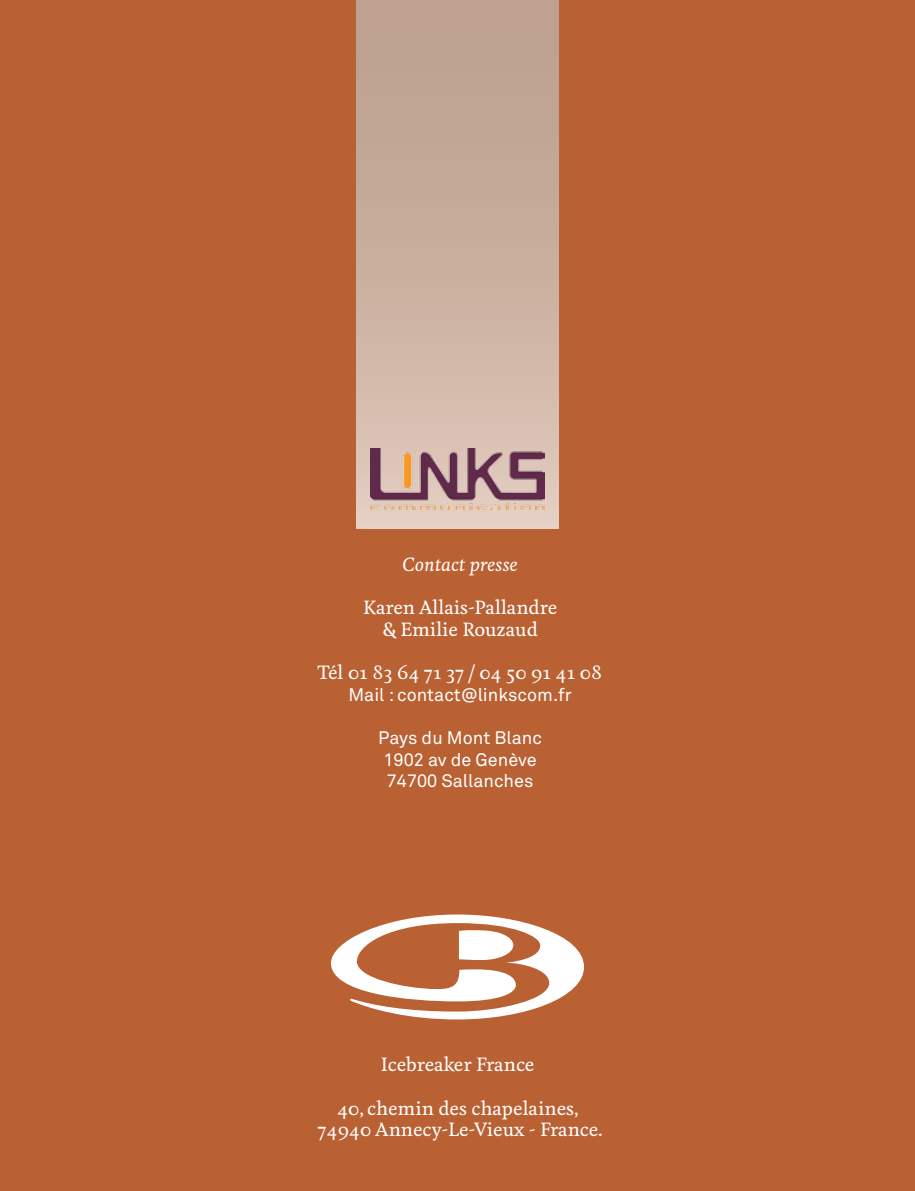
<style>
.page{position:relative;width:915px;height:1191px;background:#fff}
.page>*{position:absolute;margin:0;border:0;box-sizing:border-box;transform-origin:0 0}
.t1{font:500 18px/21.6px "Feijoa";color:#fff;text-align:center}
.t2{font:18px/21.6px "Akkurat";color:#fff}
.t3{font:italic 500 18px "Feijoa";color:#fff}
</style>
<div class="page">
<div style="left:0;top:0;width:914px;height:1191px;background:#b96133"></div>
<svg style="left:331px;top:914px;width:253px;height:105px"></svg>
<div style="left:356px;top:0;width:202px;height:529px;background:linear-gradient(to bottom,#b99c88,#dec6ba)"></div>
<img style="left:370px;top:448px;width:174px;height:61px">
<p class="t3" style="left:402px;top:553px;width:117px">Contact presse</p>
<p class="t1" style="left:363px;top:597px;width:195px">Karen Allais-Pallandre &amp; Emilie Rouzaud</p>
<p class="t1" style="left:318px;top:662px;width:286px">Tél 01 83 64 71 37 / 04 50 91 41 08</p>
<p class="t2" style="left:348px;top:684px;width:225px">Mail : contact@linkscom.fr</p>
<p class="t2" style="left:378px;top:727px;width:165px">Pays du Mont Blanc<br>1902 av de Genève<br>74700 Sallanches</p>
<p class="t1" style="left:380px;top:1054px;width:155px">Icebreaker France</p>
<p class="t1" style="left:318px;top:1097px;width:286px">40, chemin des chapelaines,<br>74940 Annecy-Le-Vieux - France.</p>
</div>
